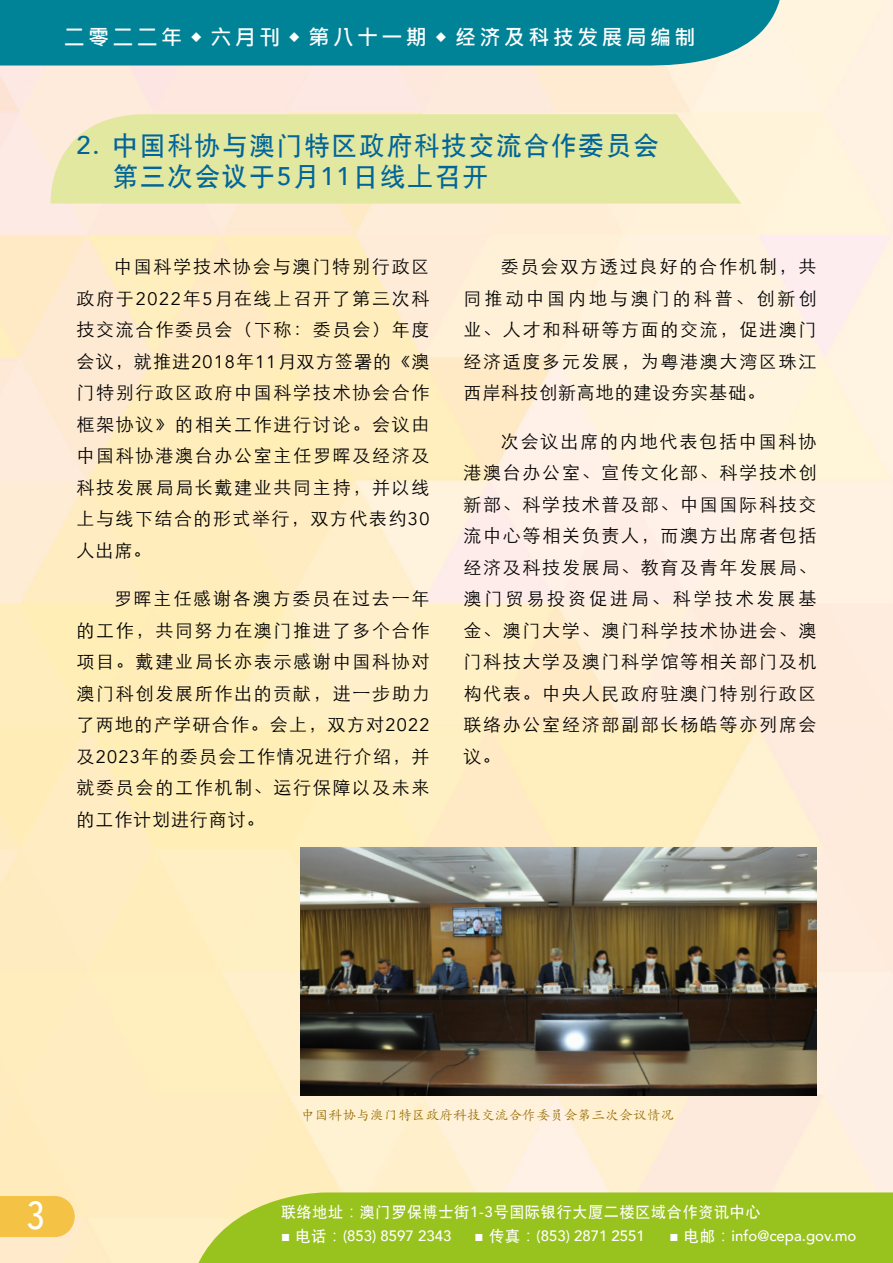
<style>
.page{position:relative;width:893px;height:1263px;background:#fff}
.page>*{position:absolute;margin:0;border:0;box-sizing:border-box;transform-origin:0 0}
.t1{font:500 39px "Avenir Next Condensed";color:#fff}
.t2{font:25.5px/30.6px "SIL Hei Med Jian";letter-spacing:.075em;color:#00659a}
.t3{font:700 21px "Microsoft Jheng Hei";letter-spacing:.16em;color:#fff}
.t4{font:300 18px/31.5px "ST Heiti SC";letter-spacing:.095em;color:#000;text-align:justify}
.t5{font:500 15px "Avenir";color:#fff}
.t6{font:15px "SIL Hei Med Jian";letter-spacing:.05em;color:#fff}
.t7{font:13.5px "ST Kaiti";letter-spacing:.025em;color:#956a02}
.s1{font-family:"Avenir";font-weight:500}
.s2{font-family:"Avenir";font-weight:400}
.s3{font-family:"Microsoft Jheng Hei"}
.s4{font-family:"Microsoft Jheng Hei";font-weight:400}
.s5{font-family:"SIL Hei Med Jian";font-weight:400}
</style>
<div class="page">
<img style="left:0;top:0;width:893px;height:1263px">
<div style="left:0;top:0;width:782px;height:66px;background:#008297"></div>
<svg style="left:0;top:1192px;width:75px;height:71px;background:#f9d480"></svg>
<svg style="left:192px;top:1192px;width:701px;height:71px;background:#9ec428"></svg>
<svg style="left:50px;top:114px;width:691px;height:89px;background:#e5e8a4"></svg>
<img style="left:301px;top:848px;width:515px;height:248px">
<p class="t3" style="left:64px;top:25px;width:633px">二零二二年 ◆ 六月刊 ◆ 第八十一期 ◆ 经济及科技发展局编制</p>
<h2 class="t2" style="left:113px;top:128px;width:548px;text-indent:-36px"><span class="s1">2.</span> 中国科协与澳门特区政府科技交流合作委员会第三次会议于<span class="s1">5</span>月<span class="s1">11</span>日线上召开</h2>
<p class="t4" style="left:77px;top:249px;width:354px;text-indent:37px">中国科学技术协会与澳门特别行政区政府于<span class="s2">2022</span>年<span class="s2">5</span>月在线上召开了第三次科技交流合作委员会（下称：委员会）年度会议，就推进<span class="s2">2018</span>年<span class="s2">11</span>月双方签署的《澳门特别行政区政府中国科学技术协会合作框架协议》的相关工作进行讨论。会议由中国科协港澳台办公室主任罗晖及经济及科技发展局局长戴建业共同主持，并以线上与线下结合的形式举行，双方代表约<span class="s2">30</span>人出席。</p>
<p class="t4" style="left:77px;top:581px;width:354px;text-indent:37px">罗晖主任感谢各澳方委员在过去一年的工作，共同努力在澳门推进了多个合作项目。戴建业局长亦表示感谢中国科协对澳门科创发展所作出的贡献，进一步助力了两地的产学研合作。会上，双方对<span class="s2">2022</span>及<span class="s2">2023</span>年的委员会工作情况进行介绍，并就委员会的工作机制、运行保障以及未来的工作计划进行商讨。</p>
<p class="t4" style="left:463px;top:249px;width:354px;text-indent:37px">委员会双方透过良好的合作机制，共同推动中国内地与澳门的科普、创新创业、人才和科研等方面的交流，促进澳门经济适度多元发展，为粤港澳大湾区珠江西岸科技创新高地的建设夯实基础。</p>
<p class="t4" style="left:463px;top:423px;width:354px;text-indent:37px">次会议出席的内地代表包括中国科协港澳台办公室、宣传文化部、科学技术创新部、科学技术普及部、中国国际科技交流中心等相关负责人，而澳方出席者包括经济及科技发展局、教育及青年发展局、澳门贸易投资促进局、科学技术发展基金、澳门大学、澳门科学技术协进会、澳门科技大学及澳门科学馆等相关部门及机构代表。中央人民政府驻澳门特别行政区联络办公室经济部副部长杨皓等亦列席会议。</p>
<h1 class="t1" style="left:27px;top:1191px;width:20px">3</h1>
<p class="t7" style="left:301px;top:1107px;width:375px">中国科协与澳门特区政府科技交流合作委员会第三次会议情况</p>
<p class="t6" style="left:281px;top:1201px;width:481px">联络地址<span class="s3">：</span>澳门罗保博士街<span class="s1">1-3</span>号国际银行大厦二楼区域合作资讯中心</p>
<p class="t5" style="left:281px;top:1223px;width:172px"><span class="s4">■</span> <span class="s5">电话</span><span class="s4">：</span>(853) 8597 2343</p>
<p class="t5" style="left:474px;top:1223px;width:172px"><span class="s4">■</span> <span class="s5">传真</span><span class="s4">：</span>(853) 2871 2551</p>
<p class="t5" style="left:669px;top:1223px;width:188px"><span class="s4">■</span> <span class="s5">电邮</span><span class="s4">：</span>info@cepa.gov.mo</p>
</div>
